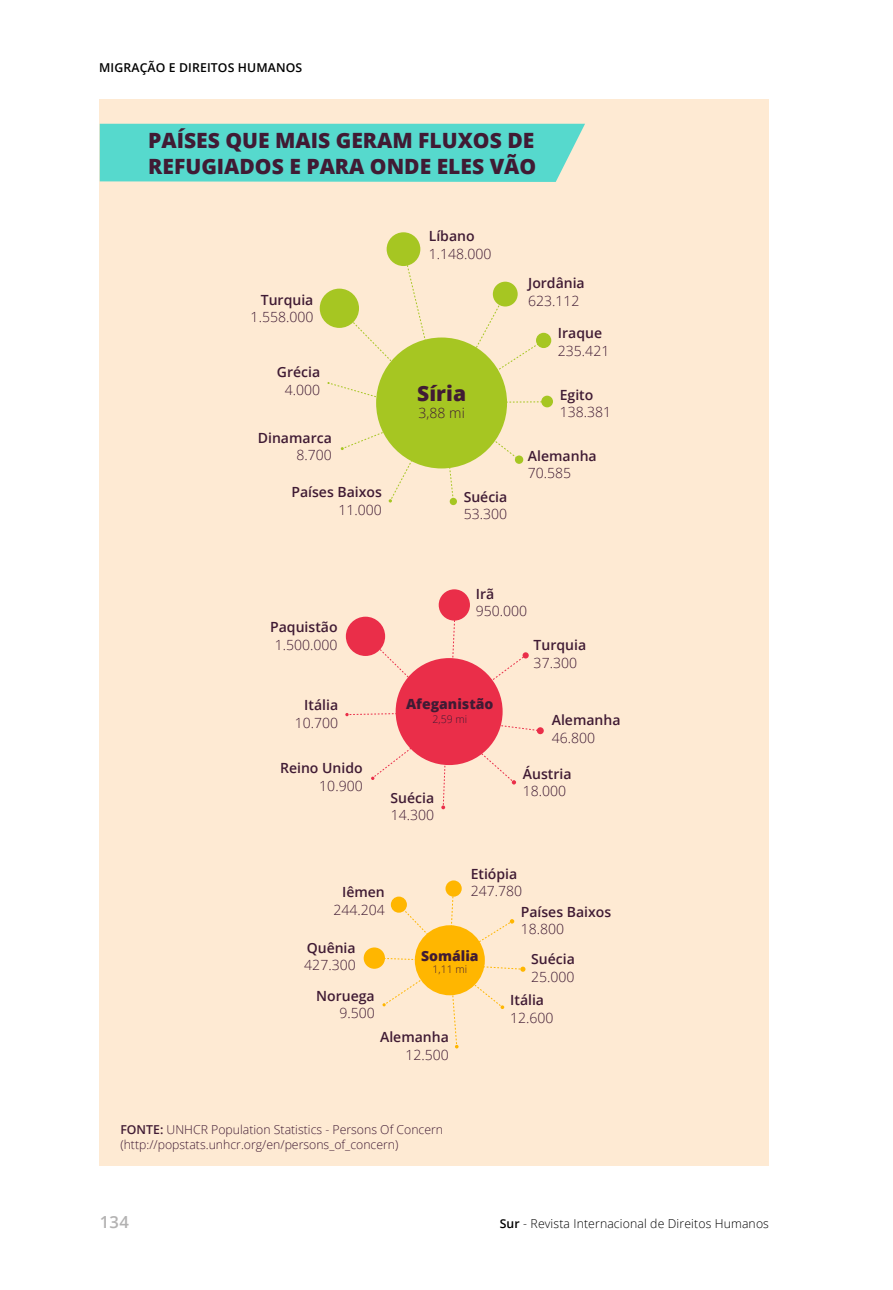
<style>
.page{position:relative;width:893px;height:1290px;background:#fff}
.page>*{position:absolute;margin:0;border:0;box-sizing:border-box;transform-origin:0 0}
.t1{font:800 21px/25.2px "Open Sans";color:#401b34}
.t2{font:600 16.62px "Open Sans";color:#b3b2b2}
.t3{font:600 14px/17.5px "Open Sans";color:#401b34}
.t4{font:300 14px/17.5px "Open Sans";color:#401b34}
.t5{font:800 14px "Open Sans";color:#401b34}
.t6{font:300 12.25px/14.7px "Open Sans";color:#401b34}
.t7{font:300 12.25px "Open Sans";letter-spacing:.01em;color:#000}
.t8{font:600 12.25px "Open Sans";letter-spacing:.01em;color:#000}
.t9{font:300 10.5px "Open Sans";color:#401b34}
.s1{font-weight:600}
.s2{font-weight:300}
</style>
<div class="page">
<div style="left:100px;top:99px;width:669px;height:1067px;background:#feead3"></div>
<div style="left:376px;top:337px;width:131px;height:131px;background:#a6c622;border-radius:50%"></div>
<div style="left:320px;top:289px;width:39px;height:39px;background:#a6c622;border-radius:20px"></div>
<div style="left:387px;top:232px;width:33px;height:34px;background:#a6c622;border-radius:17px"></div>
<div style="left:493px;top:282px;width:25px;height:24px;background:#a6c622;border-radius:12px"></div>
<div style="left:536px;top:333px;width:15px;height:15px;background:#a6c622;border-radius:8px"></div>
<div style="left:541px;top:396px;width:12px;height:11px;background:#a6c622;border-radius:6px"></div>
<div style="left:515px;top:455px;width:8px;height:9px;background:#a6c622;border-radius:4px"></div>
<div style="left:450px;top:498px;width:7px;height:7px;background:#a6c622;border-radius:4px"></div>
<svg style="left:338px;top:310px;width:56px;height:54px"></svg>
<svg style="left:403px;top:249px;width:26px;height:101px"></svg>
<svg style="left:327px;top:382px;width:53px;height:21px"></svg>
<svg style="left:341px;top:424px;width:82px;height:78px"></svg>
<svg style="left:446px;top:467px;width:8px;height:35px"></svg>
<svg style="left:475px;top:425px;width:45px;height:35px"></svg>
<svg style="left:507px;top:401px;width:35px;height:2px"></svg>
<svg style="left:466px;top:294px;width:78px;height:90px"></svg>
<div style="left:396px;top:658px;width:107px;height:107px;background:#ea2e49;border-radius:50%"></div>
<div style="left:346px;top:617px;width:39px;height:39px;background:#ea2e49;border-radius:20px"></div>
<div style="left:439px;top:589px;width:31px;height:31px;background:#ea2e49;border-radius:16px"></div>
<div style="left:537px;top:727px;width:7px;height:7px;background:#ea2e49;border-radius:3px"></div>
<svg style="left:366px;top:634px;width:50px;height:51px"></svg>
<svg style="left:451px;top:620px;width:5px;height:39px"></svg>
<svg style="left:485px;top:652px;width:44px;height:34px"></svg>
<svg style="left:499px;top:723px;width:41px;height:8px"></svg>
<svg style="left:465px;top:739px;width:51px;height:45px"></svg>
<svg style="left:441px;top:764px;width:5px;height:45px"></svg>
<svg style="left:371px;top:743px;width:46px;height:37px"></svg>
<svg style="left:345px;top:713px;width:51px;height:3px"></svg>
<div style="left:415px;top:925px;width:70px;height:70px;background:#ffb600;border-radius:50%"></div>
<div style="left:364px;top:947px;width:21px;height:22px;background:#ffb600;border-radius:11px"></div>
<div style="left:391px;top:896px;width:16px;height:17px;background:#ffb600;border-radius:8px"></div>
<svg style="left:445px;top:880px;width:17px;height:17px"></svg>
<svg style="left:398px;top:903px;width:38px;height:40px"></svg>
<svg style="left:450px;top:890px;width:4px;height:36px"></svg>
<svg style="left:471px;top:919px;width:43px;height:28px"></svg>
<svg style="left:374px;top:957px;width:69px;height:49px"></svg>
<svg style="left:451px;top:965px;width:74px;height:83px"></svg>
<div style="left:100px;top:124px;width:485px;height:58px;background:#56d9cd"></div>
<p class="t8" style="left:99px;top:59px;width:205px">MIGRAÇÃO E DIREITOS HUMANOS</p>
<p class="t1" style="left:148px;top:127px;width:390px">PAÍSES QUE MAIS GERAM FLUXOS DE<br>REFUGIADOS E PARA ONDE ELES VÃO</p>
<p class="t4" style="left:251px;top:290px;width:64px;text-align:right"><span class="s1">Turquia<br></span>1.558.000</p>
<p class="t3" style="left:277px;top:363px;width:45px;text-align:center">Grécia<br><span class="s2">4.000</span></p>
<p class="t3" style="left:258px;top:429px;width:75px;text-align:right">Dinamarca<br><span class="s2">8.700</span></p>
<p class="t3" style="left:291px;top:483px;width:92px;text-align:right">Países Baixos<br><span class="s2">11.000</span></p>
<p class="t4" style="left:429px;top:227px;width:64px"><span class="s1">Líbano<br></span>1.148.000</p>
<p class="t1" style="left:417px;top:379px;width:50px">Síria</p>
<p class="t4" style="left:419px;top:404px;width:48px">3,88 mi</p>
<p class="t3" style="left:464px;top:488px;width:45px">Suécia<br><span class="s2">53.300</span></p>
<p class="t3" style="left:528px;top:274px;width:58px">Jordânia<br><span class="s2">623.112</span></p>
<p class="t4" style="left:558px;top:324px;width:53px"><span class="s1">Iraque<br></span>235.421</p>
<p class="t4" style="left:560px;top:385px;width:53px"><span class="s1">Egito<br></span>138.381</p>
<p class="t3" style="left:528px;top:447px;width:70px">Alemanha<br><span class="s2">70.585</span></p>
<p class="t3" style="left:270px;top:618px;width:69px;text-align:center">Paquistão<br><span class="s2">1.500.000</span></p>
<p class="t3" style="left:295px;top:696px;width:45px;text-align:right">Itália<br><span class="s2">10.700</span></p>
<p class="t3" style="left:280px;top:759px;width:84px;text-align:right">Reino Unido<br><span class="s2">10.900</span></p>
<p class="t4" style="left:476px;top:585px;width:53px"><span class="s1">Irã<br></span>950.000</p>
<p class="t5" style="left:406px;top:693px;width:89px">Afeganistão</p>
<p class="t9" style="left:432px;top:712px;width:36px">2,59 mi</p>
<p class="t3" style="left:390px;top:789px;width:45px">Suécia<br><span class="s2">14.300</span></p>
<p class="t3" style="left:534px;top:636px;width:54px">Turquia<br><span class="s2">37.300</span></p>
<p class="t3" style="left:552px;top:711px;width:70px">Alemanha<br><span class="s2">46.800</span></p>
<p class="t3" style="left:523px;top:764px;width:50px">Áustria<br><span class="s2">18.000</span></p>
<p class="t4" style="left:333px;top:883px;width:53px;text-align:right"><span class="s1">Iêmen<br></span>244.204</p>
<p class="t4" style="left:304px;top:938px;width:53px"><span class="s1">Quênia<br></span>427.300</p>
<p class="t3" style="left:316px;top:986px;width:60px;text-align:right">Noruega<br><span class="s2">9.500</span></p>
<p class="t3" style="left:471px;top:864px;width:53px">Etiópia<br><span class="s2">247.780</span></p>
<p class="t5" style="left:421px;top:945px;width:59px">Somália</p>
<p class="t9" style="left:432px;top:962px;width:36px">1,11 mi</p>
<p class="t3" style="left:521px;top:903px;width:92px">Países Baixos<br><span class="s2">18.800</span></p>
<p class="t3" style="left:531px;top:950px;width:45px">Suécia<br><span class="s2">25.000</span></p>
<p class="t3" style="left:510px;top:991px;width:45px">Itália<br><span class="s2">12.600</span></p>
<p class="t3" style="left:380px;top:1028px;width:70px;text-align:right">Alemanha<br><span class="s2">12.500</span></p>
<p class="t6" style="left:120px;top:1122px;width:324px"><span class="s1">FONTE:</span> UNHCR Population Statistics - Persons Of Concern (http://popstats.unhcr.org/en/persons_of_concern)</p>
<p class="t2" style="left:100px;top:1210px;width:31px">134</p>
<p class="t7" style="left:500px;top:1215px;width:271px"><span class="s1">Sur</span> - Revista Internacional de Direitos Humanos</p>
</div>
